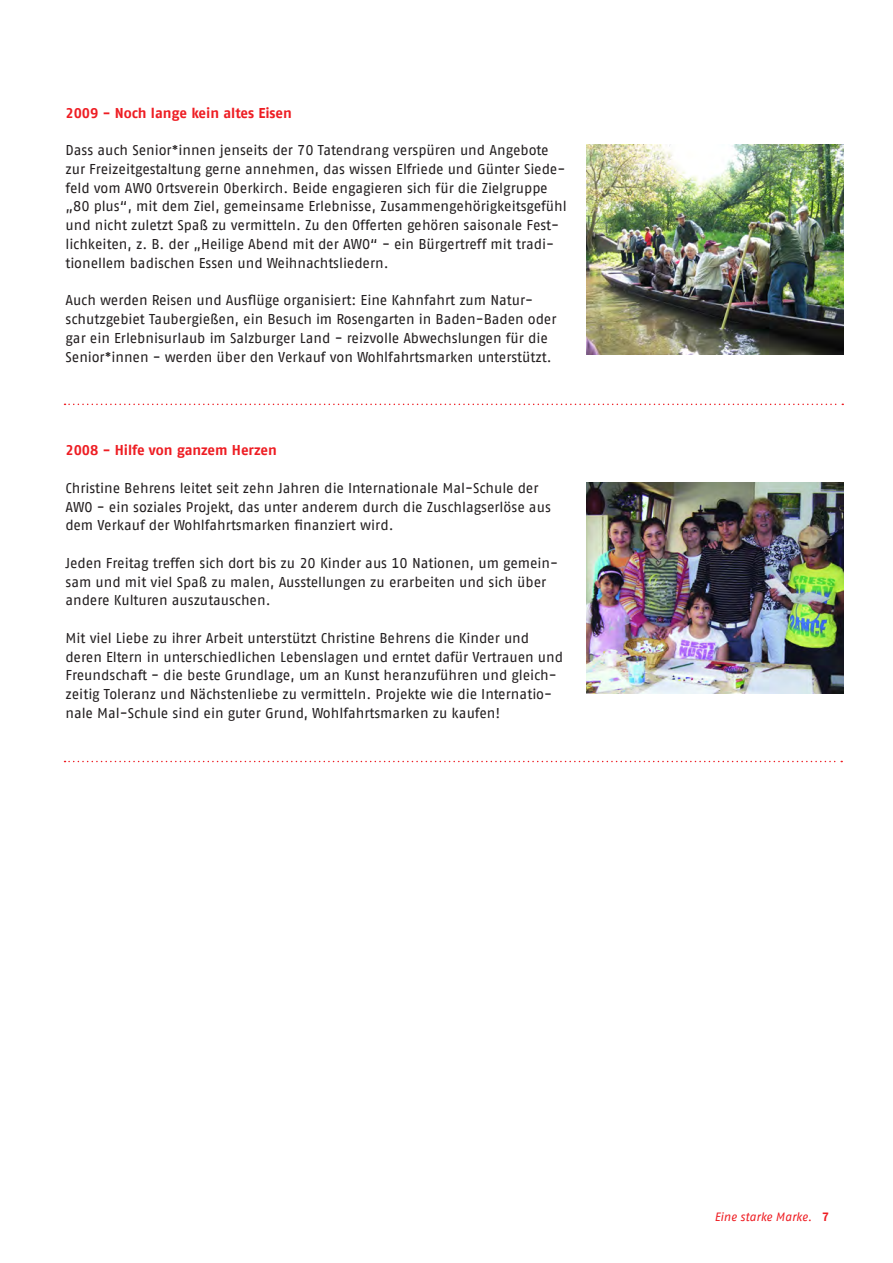
<style>
.page{position:relative;width:893px;height:1263px;background:#fff}
.page>*{position:absolute;margin:0;border:0;box-sizing:border-box;transform-origin:0 0}
.t1{font:14.25px/18.8px "AWO Fago Office";color:#231f20}
.t2{font:700 14.25px "AWO Fago Office";color:#ee1d23}
.t3{font:italic 12px "AWO Fago Office";letter-spacing:-.005em;color:#ee1d23}
.s1{font-weight:700;font-style:normal}
</style>
<div class="page">
<img style="left:587px;top:145px;width:256px;height:210px">
<img style="left:587px;top:483px;width:256px;height:210px">
<svg style="left:65px;top:404px;width:778px;height:1px"></svg>
<svg style="left:65px;top:761px;width:777px;height:1px"></svg>
<p class="t2" style="left:65px;top:104px;width:228px">2009 - Noch lange kein altes Eisen</p>
<p class="t1" style="left:65px;top:141px;width:503px">Dass auch Senior*innen jenseits der 70 Tatendrang verspüren und Angebote zur Freizeitgestaltung gerne annehmen, das wissen Elfriede und Günter Siede&shy;feld vom AWO Ortsverein Oberkirch. Beide engagieren sich für die Zielgruppe „80 plus“, mit dem Ziel, gemeinsame Erlebnisse, Zusammengehörigkeitsgefühl und nicht zuletzt Spaß zu vermitteln. Zu den Offerten gehören saisonale Fest&shy;lichkeiten, z. B. der „Heilige Abend mit der AWO“ - ein Bürgertreff mit tradi&shy;tionellem badischen Essen und Weihnachtsliedern.</p>
<p class="t1" style="left:65px;top:291px;width:493px">Auch werden Reisen und Ausflüge organisiert: Eine Kahnfahrt zum Natur&shy;schutzgebiet Taubergießen, ein Besuch im Rosengarten in Baden-Baden oder gar ein Erlebnisurlaub im Salzburger Land - reizvolle Abwechslungen für die Senior*innen - werden über den Verkauf von Wohlfahrtsmarken unterstützt.</p>
<p class="t2" style="left:65px;top:442px;width:213px">2008 - Hilfe von ganzem Herzen</p>
<p class="t1" style="left:65px;top:478px;width:487px">Christine Behrens leitet seit zehn Jahren die Internationale Mal-Schule der<br>AWO - ein soziales Projekt, das unter anderem durch die Zuschlagserlöse aus dem Verkauf der Wohlfahrtsmarken finanziert wird.</p>
<p class="t1" style="left:65px;top:553px;width:494px">Jeden Freitag treffen sich dort bis zu 20 Kinder aus 10 Nationen, um gemein&shy;sam und mit viel Spaß zu malen, Ausstellungen zu erarbeiten und sich über andere Kulturen auszutauschen.</p>
<p class="t1" style="left:65px;top:628px;width:499px">Mit viel Liebe zu ihrer Arbeit unterstützt Christine Behrens die Kinder und deren Eltern in unterschiedlichen Lebenslagen und erntet dafür Vertrauen und Freundschaft - die beste Grundlage, um an Kunst heranzuführen und gleich&shy;zeitig Toleranz und Nächstenliebe zu vermitteln. Projekte wie die Internatio&shy;nale Mal-Schule sind ein guter Grund, Wohlfahrtsmarken zu kaufen!</p>
<p class="t3" style="left:714px;top:1210px;width:116px">Eine starke Marke. <span class="s1">7</span></p>
</div>
